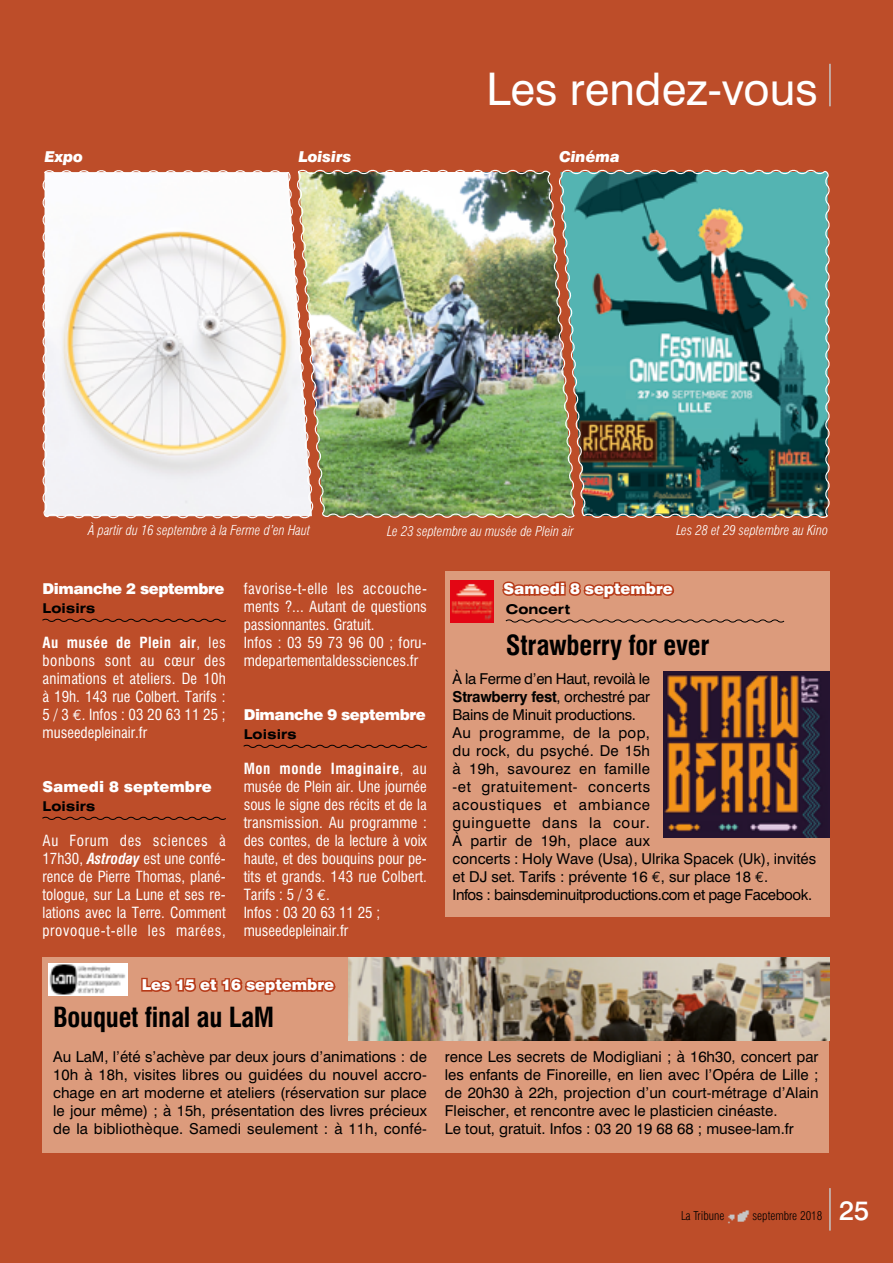
<style>
.page{position:relative;width:893px;height:1263px;background:#bd4d29}
.page>*{position:absolute;margin:0;border:0;box-sizing:border-box;transform-origin:0 0}
.t1{font:45px "Swiss 721 BT";color:#fff}
.t2{font:700 condensed 27px "Swiss 721 BT";letter-spacing:-.01em;color:#000}
.t3{font:500 27px "Swiss 721 BT";color:#fff}
.t4{font:15px/18px "Swiss 721 BT";color:#000}
.t5{font:condensed 15px/18px "Swiss 721 BT";color:#fff;text-align:justify}
.t6{font:900 15px "Swiss 721 BT";color:#fff}
.t7{font:900 15px "Swiss 721 BT";letter-spacing:-.03em;color:#fff}
.t8{font:italic 900 15px "Swiss 721 BT";color:#fff}
.t9{font:italic 300 condensed 13.5px "Swiss 721 BT";color:#fff}
.t10{font:700 expanded 13.5px "Swiss 721 BT";color:#000}
.t11{font:300 condensed 12px "Swiss 721 BT";color:#000}
.s1{font-weight:700}
.s2{font-family:"Euro Mono";font-stretch:normal}
.s3{font-weight:700;font-style:italic}
.s4{font-family:"Euro Mono"}
</style>
<div class="page">
<img style="left:728px;top:1210px;width:22px;height:14px">
<hr style="left:829px;top:1188px;width:2px;height:42px;background:#c6c6c6">
<hr style="left:829px;top:64px;width:2px;height:42px;background:#c6c6c6">
<svg style="left:42px;top:170px;width:254px;height:349px;background:#f2ece9"></svg>
<img style="left:577px;top:169px;width:253px;height:349px">
<img style="left:296px;top:169px;width:281px;height:350px">
<div style="left:445px;top:571px;width:384px;height:345px;background:#dc9b7c"></div>
<svg style="left:42px;top:618px;width:184px;height:4px"></svg>
<svg style="left:42px;top:816px;width:184px;height:4px"></svg>
<svg style="left:502px;top:581px;width:173px;height:18px"></svg>
<img style="left:451px;top:580px;width:43px;height:42px">
<svg style="left:505px;top:619px;width:280px;height:4px"></svg>
<img style="left:663px;top:672px;width:166px;height:165px">
<svg style="left:243px;top:744px;width:184px;height:4px"></svg>
<div style="left:43px;top:957px;width:786px;height:195px;background:#dc9b7c"></div>
<svg style="left:141px;top:977px;width:195px;height:18px"></svg>
<img style="left:349px;top:957px;width:480px;height:83px">
<img style="left:48px;top:963px;width:80px;height:32px">
<h1 class="t1" style="left:486px;top:62px;width:333px">Les rendez-vous</h1>
<p class="t8" style="left:45px;top:148px;width:40px">Expo</p>
<p class="t8" style="left:298px;top:148px;width:54px">Loisirs</p>
<p class="t8" style="left:559px;top:148px;width:62px">Cinéma</p>
<p class="t9" style="left:89px;top:522px;width:223px">à partir du 16 septembre à la Ferme d’en Haut</p>
<p class="t9" style="left:387px;top:523px;width:188px">Le 23 septembre au musée de Plein air</p>
<p class="t9" style="left:676px;top:522px;width:153px">Les 28 et 29 septembre au Kino</p>
<p class="t7" style="left:43px;top:580px;width:184px">Dimanche 2 septembre</p>
<p class="t10" style="left:43px;top:600px;width:54px">Loisirs</p>
<p class="t5" style="left:43px;top:634px;width:185px"><span class="s1">Au musée de Plein air</span>, les bonbons sont au cœur des animations et ateliers. De 10h à 19h. 143 rue Colbert. Tarifs :<br>5 / 3 <span class="s2">€</span>. Infos : 03 20 63 11 25 ; museedepleinair.fr</p>
<p class="t6" style="left:43px;top:778px;width:171px">Samedi 8 septembre</p>
<p class="t10" style="left:43px;top:798px;width:54px">Loisirs</p>
<p class="t5" style="left:43px;top:832px;width:185px">Au Forum des sciences à 17h30, <span class="s3">Astroday</span> est une confé&shy;rence de Pierre Thomas, plané&shy;tologue, sur La Lune et ses re&shy;lations avec la Terre. Comment provoque-t-elle les marées,</p>
<p class="t5" style="left:244px;top:580px;width:185px;text-align:left">favorise-t-elle les accouche&shy;ments ?... Autant de questions passionnantes. Gratuit.<br>Infos : 03 59 73 96 00 ; foru&shy;mdepartementaldessciences.fr</p>
<p class="t7" style="left:244px;top:706px;width:184px">Dimanche 9 septembre</p>
<p class="t10" style="left:244px;top:726px;width:54px">Loisirs</p>
<p class="t5" style="left:244px;top:760px;width:185px;text-align:left"><span class="s1">Mon monde Imaginaire</span>, au musée de Plein air. Une journée sous le signe des récits et de la transmission. Au programme : des contes, de la lecture à voix haute, et des bouquins pour pe&shy;tits et grands. 143 rue Colbert.<br>Tarifs : 5 / 3 <span class="s2">€</span>.<br>Infos : 03 20 63 11 25 ; museedepleinair.fr</p>
<p class="t6" style="left:503px;top:580px;width:171px">Samedi 8 septembre</p>
<p class="t10" style="left:506px;top:601px;width:66px">Concert</p>
<h2 class="t2" style="left:506px;top:629px;width:205px">Strawberry for ever</h2>
<p class="t4" style="left:453px;top:670px;width:365px">à la Ferme d’en Haut, revoilà le<br><span class="s1">Strawberry fest</span>, orchestré par<br>Bains de Minuit productions.<br>Au programme, de la pop,<br>du rock, du psyché. De 15h<br>à 19h, savourez en famille<br>-et gratuitement- concerts<br>acoustiques et ambiance<br>guinguette dans la cour.<br>à partir de 19h, place aux<br>concerts : Holy Wave (Usa), Ulrika Spacek (Uk), invités et DJ set. Tarifs : prévente 16 <span class="s4">€</span>, sur place 18 <span class="s4">€</span>.<br>Infos : bainsdeminuitproductions.com et page Facebook.</p>
<p class="t6" style="left:142px;top:976px;width:194px">Les 15 et 16 septembre</p>
<h2 class="t2" style="left:53px;top:1001px;width:223px">Bouquet final au LaM</h2>
<p class="t4" style="left:53px;top:1048px;width:375px;text-align:justify">Au LaM, l’été s’achève par deux jours d’animations : de 10h à 18h, visites libres ou guidées du nouvel accro&shy;chage en art moderne et ateliers (réservation sur place le jour même) ; à 15h, présentation des livres précieux de la bibliothèque. Samedi seulement : à 11h, confé-</p>
<p class="t4" style="left:445px;top:1048px;width:375px">rence Les secrets de Modigliani ; à 16h30, concert par les enfants de Finoreille, en lien avec l’Opéra de Lille ; de 20h30 à 22h, projection d’un court-métrage d’Alain Fleischer, et rencontre avec le plasticien cinéaste.<br>Le tout, gratuit. Infos : 03 20 19 68 68 ; musee-lam.fr</p>
<p class="t11" style="left:681px;top:1208px;width:45px">La Tribune</p>
<p class="t11" style="left:752px;top:1208px;width:71px">septembre 2018</p>
<h2 class="t3" style="left:839px;top:1194px;width:32px">25</h2>
</div>
